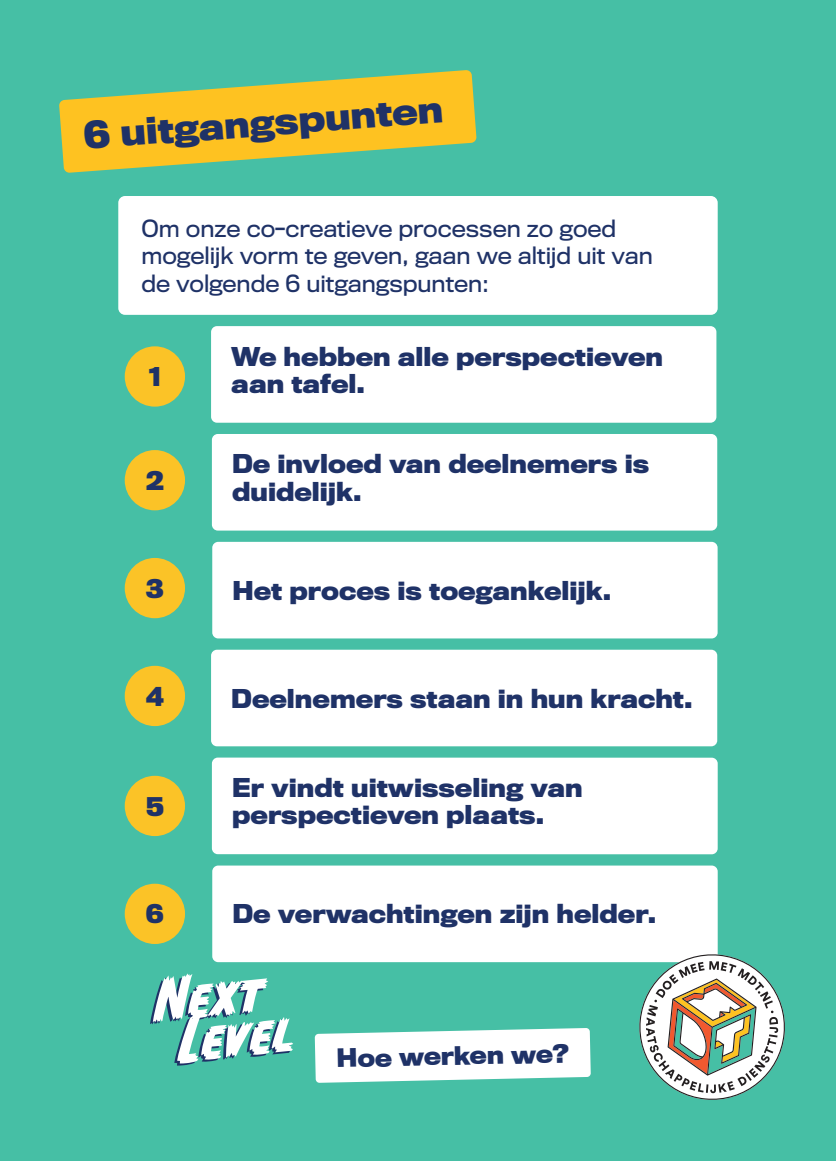
<style>
.page{position:relative;width:836px;height:1161px;background:#46bfa5}
.page>*{position:absolute;margin:0;border:0;box-sizing:border-box;transform-origin:0 0}
.t1{font:700 35.1px "Titling Gothic FB";color:#1f3267}
.t2{font:700 24.07px/27.2px "Titling Gothic FB";color:#1f3267}
.t3{font:700 23.85px "Titling Gothic FB";color:#1f3267}
.t4{font:700 23.4px "Titling Gothic FB";color:#1f3267}
.t5{font:22.05px/27.4px "Titling Gothic FB";color:#1f3267}
</style>
<div class="page">
<svg style="left:59px;top:70px;width:417px;height:103px;fill:#fec221"></svg>
<div style="left:118px;top:196px;width:599px;height:119px;background:#fff;border-radius:7px"></div>
<div style="left:211px;top:326px;width:505px;height:97px;background:#fff;border-radius:6px"></div>
<div style="left:212px;top:434px;width:505px;height:96px;background:#fff;border-radius:6px"></div>
<div style="left:212px;top:542px;width:505px;height:96px;background:#fff;border-radius:6px"></div>
<div style="left:211px;top:650px;width:506px;height:96px;background:#fff;border-radius:6px"></div>
<div style="left:212px;top:757px;width:505px;height:97px;background:#fff;border-radius:6px"></div>
<div style="left:212px;top:865px;width:505px;height:97px;background:#fff;border-radius:6px"></div>
<svg style="left:635px;top:951px;width:150px;height:149px"></svg>
<svg style="left:315px;top:1028px;width:275px;height:55px"></svg>
<div style="left:125px;top:346px;width:60px;height:61px;background:#fbc327;border-radius:50%"></div>
<div style="left:125px;top:450px;width:60px;height:60px;background:#fbc327;border-radius:50%"></div>
<div style="left:125px;top:558px;width:60px;height:60px;background:#fbc327;border-radius:50%"></div>
<div style="left:125px;top:666px;width:60px;height:60px;background:#fbc327;border-radius:50%"></div>
<div style="left:125px;top:776px;width:60px;height:60px;background:#fbc327;border-radius:50%"></div>
<div style="left:125px;top:884px;width:60px;height:60px;background:#fbc327;border-radius:50%"></div>
<svg style="left:150px;top:973px;width:143px;height:92px"></svg>
<h1 class="t1" style="left:82px;top:113px;width:361px;rotate:-4deg">6 uitgangspunten</h1>
<p class="t5" style="left:141px;top:214px;width:513px">Om onze co-creatieve processen zo goed mogelijk vorm te geven, gaan we altijd uit van de volgende 6 uitgangspunten:</p>
<p class="t3" style="left:149px;top:362px;width:14px">1</p>
<p class="t3" style="left:146px;top:465px;width:19px">2</p>
<p class="t3" style="left:146px;top:573px;width:19px">3</p>
<p class="t3" style="left:146px;top:681px;width:19px">4</p>
<p class="t3" style="left:146px;top:791px;width:19px">5</p>
<p class="t3" style="left:146px;top:899px;width:19px">6</p>
<p class="t2" style="left:231px;top:342px;width:433px">We hebben alle perspectieven aan tafel.</p>
<p class="t2" style="left:232px;top:450px;width:419px">De invloed van deelnemers is duidelijk.</p>
<p class="t2" style="left:232px;top:576px;width:380px">Het proces is toegankelijk.</p>
<p class="t2" style="left:231px;top:684px;width:463px">Deelnemers staan in hun kracht.</p>
<p class="t2" style="left:232px;top:774px;width:352px">Er vindt uitwisseling van perspectieven plaats.</p>
<p class="t2" style="left:232px;top:900px;width:425px">De verwachtingen zijn helder.</p>
<p class="t4" style="left:336px;top:1043px;width:234px;rotate:-1deg">Hoe werken we?</p>
</div>
